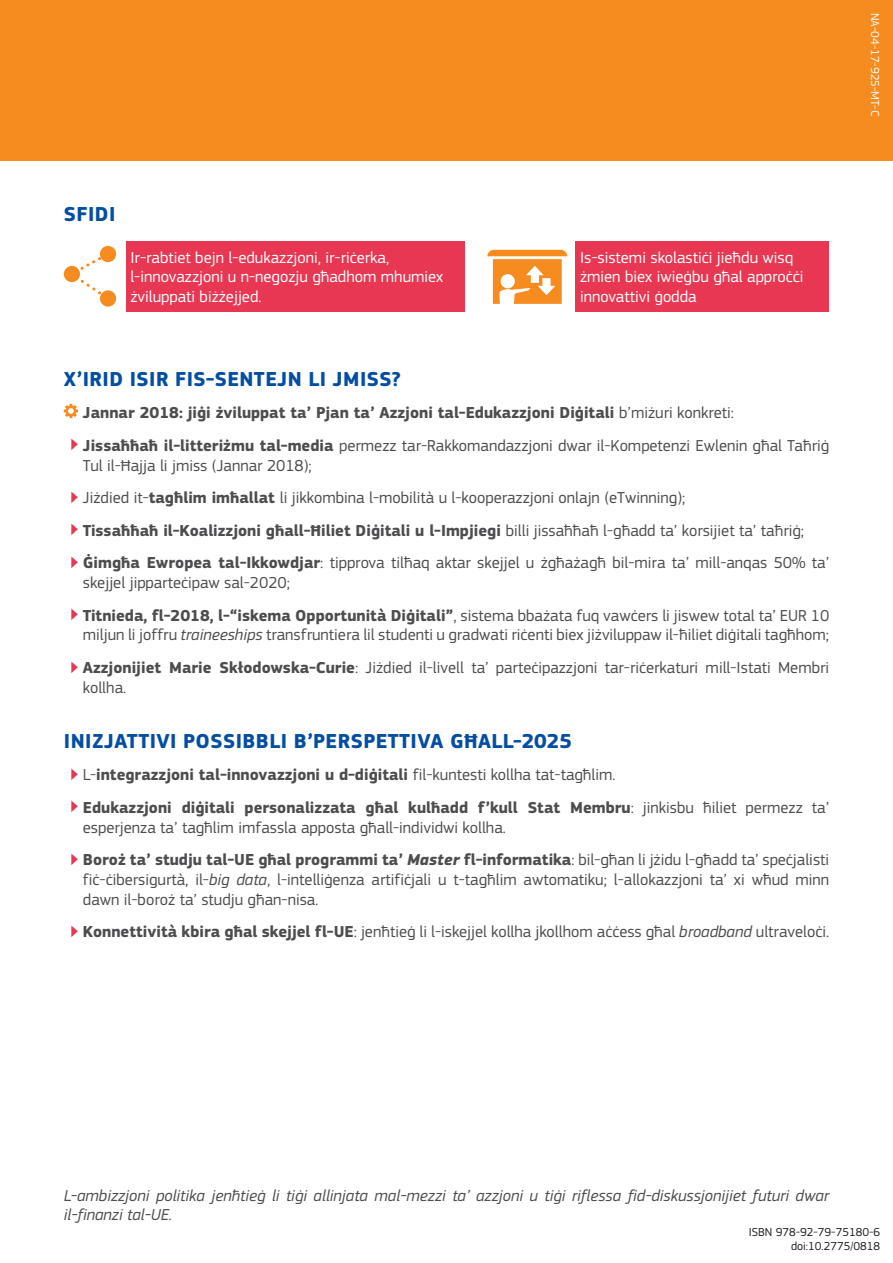
<style>
.page{position:relative;width:893px;height:1263px;background:#fff}
.page>*{position:absolute;margin:0;border:0;box-sizing:border-box;transform-origin:0 0}
.title_2_sb7{font:700 21px "EC Square Sans Pro";letter-spacing:.02em;color:#034ea2}
.title_2{font:700 21px "EC Square Sans Pro";letter-spacing:.02em;color:#034ea2}
.title_2_break{font:700 21px "EC Square Sans Pro";letter-spacing:.02em;color:#034ea2}
.t1{font:16.5px/19.8px "EC Square Sans Pro";color:#4d4d4f}
.bullet_gear{font:700 16.5px "EC Square Sans Pro";color:#4d4d4f}
.body_box_6{font:16.5px/19.8px "EC Square Sans Pro";color:#fff}
.t2{font:italic 16.5px/19.8px "EC Square Sans Pro";color:#4d4d4f}
.t3{font:12px/14.4px "EC Square Sans Pro";color:#231f20;text-align:right}
.t4{font:12px "EC Square Sans Pro";color:#fff}
.s1{font-weight:400}
.s2{font-size:28.05px;color:#e73753}
.s3{font-weight:700}
.s4{font-weight:400;font-size:28.05px;color:#e73753}
.s5{font-style:italic}
.s6{font-weight:700;font-style:italic}
</style>
<div class="page">
<div style="left:0;top:0;width:893px;height:161px;background:#f68b20"></div>
<div style="left:64px;top:266px;width:16px;height:16px;background:#f68b20;border-radius:50%"></div>
<div style="left:100px;top:290px;width:16px;height:17px;background:#f68b20;border-radius:50%"></div>
<div style="left:100px;top:246px;width:16px;height:16px;background:#f68b20;border-radius:50%"></div>
<svg style="left:71px;top:250px;width:41px;height:53px"></svg>
<svg style="left:487px;top:250px;width:80px;height:54px"></svg>
<div style="left:126px;top:241px;width:339px;height:71px;background:#e73753"></div>
<div style="left:576px;top:241px;width:253px;height:71px;background:#e73753"></div>
<svg style="left:64px;top:404px;width:14px;height:14px"></svg>
<p class="title_2_break" style="left:64px;top:202px;width:53px">SFIDI</p>
<p class="body_box_6" style="left:130px;top:247px;width:315px">Ir-rabtiet bejn l-edukazzjoni, ir-riċerka, l-innovazzjoni u n-negozju għadhom mhumiex żviluppati biżżejjed.</p>
<p class="body_box_6" style="left:580px;top:247px;width:225px">Is-sistemi skolastiċi jieħdu wisq żmien biex iwieġbu għal approċċi innovattivi ġodda</p>
<p class="title_2" style="left:64px;top:366px;width:339px">X’IRID ISIR FIS-SENTEJN LI JMISS?</p>
<p class="bullet_gear" style="left:83px;top:403px;width:653px">Jannar 2018: jiġi żviluppat ta’ Pjan ta’ Azzjoni tal-Edukazzjoni Diġitali <span class="s1">b’miżuri konkreti:</span></p>
<p class="t1" style="left:83px;top:436px;width:748px;text-indent:-13px"><span class="s2">‣</span> <span class="s3">Jissaħħaħ il-litteriżmu tal-media</span> permezz tar-Rakkomandazzjoni dwar il-Kompetenzi Ewlenin għal Taħriġ<br>Tul il-Ħajja li jmiss (Jannar 2018);</p>
<p class="t1" style="left:70px;top:488px;width:617px"><span class="s2">‣</span> Jiżdied it-<span class="s3">tagħlim imħallat</span> li jikkombina l-mobilità u l-kooperazzjoni onlajn (eTwinning);</p>
<p class="bullet_gear" style="left:70px;top:520px;width:735px"><span class="s4">‣</span> Tissaħħaħ il-Koalizzjoni għall-Ħiliet Diġitali u l-Impjiegi <span class="s1">billi jissaħħaħ l-għadd ta’ korsijiet ta’ taħriġ;</span></p>
<p class="t1" style="left:83px;top:553px;width:748px;text-indent:-13px"><span class="s2">‣</span> <span class="s3">Ġimgħa Ewropea tal-Ikkowdjar</span>: tipprova tilħaq aktar skejjel u żgħażagħ bil-mira ta’ mill-anqas 50% ta’ skejjel jipparteċipaw sal-2020;</p>
<p class="t1" style="left:70px;top:605px;width:760px;text-align:right"><span class="s2">‣</span> <span class="s3">Titnieda, fl-2018, l-“iskema Opportunità Diġitali”</span>, sistema bbażata fuq vawċers li jiswew total ta’ EUR 10 miljun li joffru <span class="s5">traineeships</span> transfruntiera lil studenti u gradwati riċenti biex jiżviluppaw il-ħiliet diġitali tagħhom;</p>
<p class="t1" style="left:83px;top:658px;width:748px;text-indent:-13px"><span class="s2">‣</span> <span class="s3">Azzjonijiet Marie Skłodowska-Curie</span>: Jiżdied il-livell ta’ parteċipazzjoni tar-riċerkaturi mill-Istati Membri kollha.</p>
<p class="title_2_sb7" style="left:64px;top:728px;width:509px">INIZJATTIVI POSSIBBLI B’PERSPETTIVA GĦALL-2025</p>
<p class="bullet_gear" style="left:70px;top:765px;width:547px"><span class="s4">‣</span> <span class="s1">L-</span>integrazzjoni tal-innovazzjoni u d-diġitali <span class="s1">fil-kuntesti kollha tat-tagħlim.</span></p>
<p class="t1" style="left:83px;top:798px;width:748px;text-indent:-13px"><span class="s2">‣</span> <span class="s3">Edukazzjoni diġitali personalizzata għal kulħadd f’kull Stat Membru</span>: jinkisbu ħiliet permezz ta’ esperjenza ta’ tagħlim imfassla apposta għall-individwi kollha.</p>
<p class="t1" style="left:83px;top:850px;width:748px;text-align:justify;text-indent:-13px"><span class="s2">‣</span> <span class="s3">Boroż ta’ studju tal-UE għal programmi ta’</span> <span class="s6">Master</span> <span class="s3">fl-informatika</span>: bil-għan li jżidu l-għadd ta’ speċjalisti fiċ-ċibersigurtà, il-<span class="s5">big data</span>, l-intelliġenza artifiċjali u t-tagħlim awtomatiku; l-allokazzjoni ta’ xi wħud minn dawn il-boroż ta’ studju għan-nisa.</p>
<p class="t1" style="left:70px;top:922px;width:760px"><span class="s2">‣</span> <span class="s3">Konnettività kbira għal skejjel fl-UE</span>: jenħtieġ li l-iskejjel kollha jkollhom aċċess għal <span class="s5">broadband</span> ultraveloċi.</p>
<p class="t4" style="left:882px;top:13px;width:106px;rotate:90deg">NA-04-17-925-MT-N</p>
<p class="t4" style="left:882px;top:110px;width:8px;rotate:90deg">C</p>
<p class="t2" style="left:64px;top:1185px;width:767px">L-ambizzjoni politika jenħtieġ li tiġi allinjata mal-mezzi ta’ azzjoni u tiġi riflessa fid-diskussjonijiet futuri dwar il-finanzi tal-UE.</p>
<p class="t3" style="left:749px;top:1225px;width:133px">ISBN 978-92-79-75174-5 doi:10.2775/803429</p>
<p class="t3" style="left:791px;top:1225px;width:91px">80 6 doi:10.2775/0818</p>
</div>
